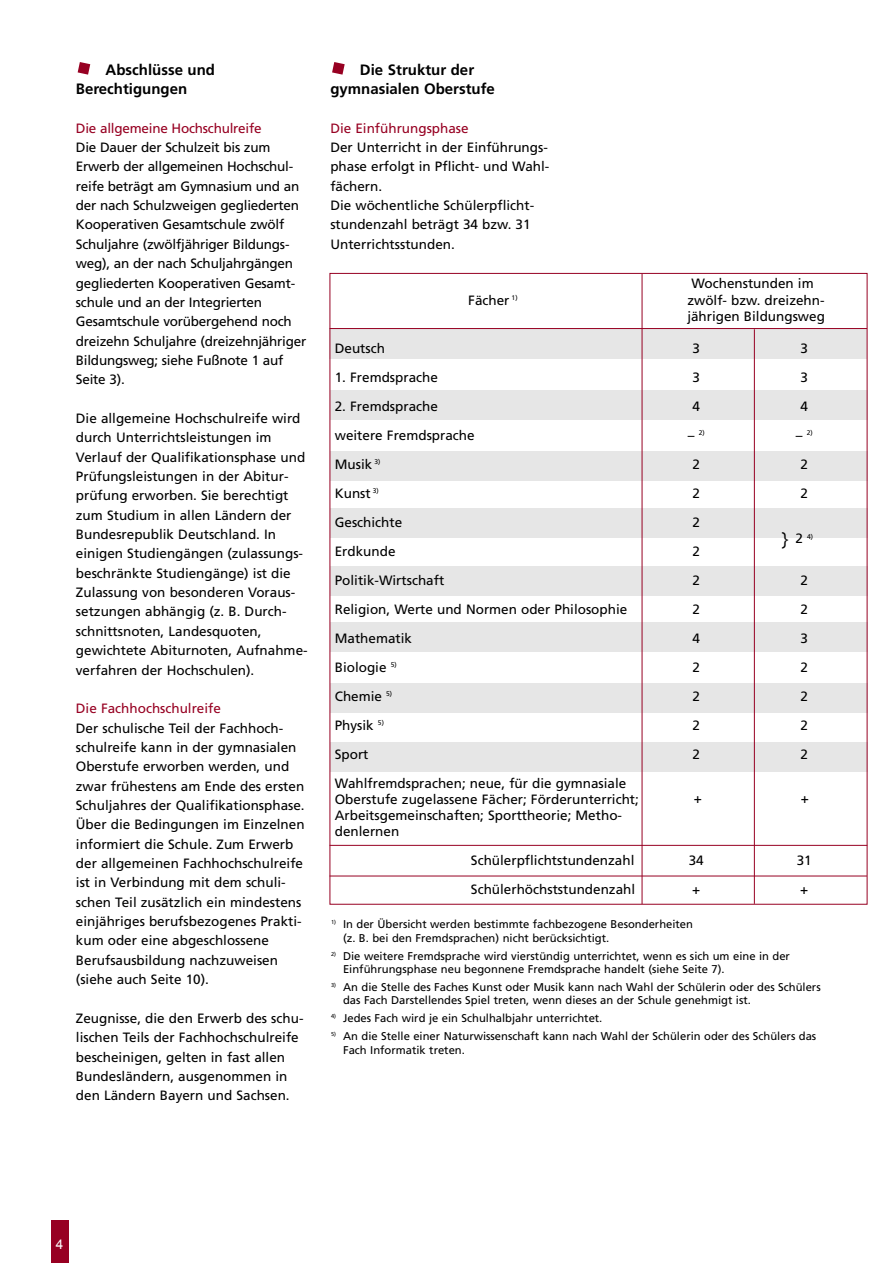
<style>
.page{position:relative;width:893px;height:1263px;background:#fff}
.page>*{position:absolute;margin:0;border:0;box-sizing:border-box;transform-origin:0 0}
.t1{font:18px "Helvetica";color:#000}
.t2{font:700 15px/19.4px "Frutiger";color:#000}
.t3{font:13.5px/19.4px "Frutiger";color:#000}
.t4{font:13.5px "Frutiger";color:#970022}
.t5{font:13.5px "Arial";color:#fff}
.t6{font:11.25px/13.5px "Frutiger";color:#000}
.t7{font:6.75px "Frutiger";color:#000}
.s1{font-size:13.5px}
</style>
<div class="page">
<div style="left:330px;top:329px;width:537px;height:29px;background:#e6e6e6"></div>
<div style="left:330px;top:390px;width:537px;height:30px;background:#e6e6e6"></div>
<div style="left:330px;top:451px;width:537px;height:29px;background:#e6e6e6"></div>
<div style="left:330px;top:508px;width:537px;height:30px;background:#e6e6e6"></div>
<div style="left:330px;top:566px;width:537px;height:30px;background:#e6e6e6"></div>
<div style="left:330px;top:622px;width:537px;height:29px;background:#e6e6e6"></div>
<div style="left:330px;top:683px;width:537px;height:30px;background:#e6e6e6"></div>
<div style="left:330px;top:742px;width:537px;height:30px;background:#e6e6e6"></div>
<svg style="left:332px;top:62px;width:13px;height:13px"></svg>
<svg style="left:78px;top:62px;width:12px;height:13px"></svg>
<div style="left:51px;top:1220px;width:17px;height:43px;background:#970022"></div>
<hr style="left:642px;top:274px;width:1px;height:630px;background:#970022">
<hr style="left:754px;top:329px;width:1px;height:575px;background:#970022">
<hr style="left:330px;top:328px;width:537px;height:1px;background:#970022">
<hr style="left:330px;top:845px;width:537px;height:1px;background:#970022">
<hr style="left:330px;top:876px;width:537px;height:1px;background:#970022">
<p class="t2" style="left:76px;top:61px;width:141px;text-indent:30px">Abschlüsse und<br>Berechtigungen</p>
<p class="t4" style="left:76px;top:123px;width:187px">Die allgemeine Hochschulreife</p>
<p class="t3" style="left:76px;top:139px;width:232px">Die Dauer der Schulzeit bis zum<br>Erwerb der allgemeinen Hochschul&shy;reife beträgt am Gymnasium und an der nach Schulzweigen gegliederten<br>Kooperativen Gesamtschule zwölf<br>Schuljahre (zwölfjähriger Bildungs&shy;weg), an der nach Schuljahrgängen gegliederten Kooperativen Gesamt&shy;schule und an der Integrierten<br>Gesamtschule vorübergehend noch dreizehn Schuljahre (dreizehnjähriger<br>Bildungsweg; siehe Fußnote 1 auf<br>Seite 3).</p>
<p class="t3" style="left:76px;top:410px;width:233px">Die allgemeine Hochschulreife wird durch Unterrichtsleistungen im Verlauf der Qualifikationsphase und Prüfungsleistungen in der Abitur&shy;prüfung erworben. Sie berechtigt zum Studium in allen Ländern der Bundesrepublik Deutschland. In einigen Studiengängen (zulassungs&shy;beschränkte Studiengänge) ist die Zulassung von besonderen Voraus&shy;setzungen abhängig (z. B. Durch&shy;schnittsnoten, Landesquoten, gewichtete Abiturnoten, Aufnahme&shy;verfahren der Hochschulen).</p>
<p class="t4" style="left:76px;top:703px;width:147px">Die Fachhochschulreife</p>
<p class="t3" style="left:76px;top:719px;width:230px">Der schulische Teil der Fachhoch&shy;schulreife kann in der gymnasialen Oberstufe erworben werden, und zwar frühestens am Ende des ersten Schuljahres der Qualifikationsphase.<br>Über die Bedingungen im Einzelnen informiert die Schule. Zum Erwerb der allgemeinen Fachhochschulreife ist in Verbindung mit dem schuli&shy;schen Teil zusätzlich ein mindestens einjähriges berufsbezogenes Prakti&shy;kum oder eine abgeschlossene Berufsausbildung nachzuweisen (siehe auch Seite 10).</p>
<p class="t3" style="left:76px;top:1009px;width:229px">Zeugnisse, die den Erwerb des schu&shy;lischen Teils der Fachhochschulreife bescheinigen, gelten in fast allen Bundesländern, ausgenommen in den Ländern Bayern und Sachsen.</p>
<p class="t2" style="left:330px;top:61px;width:166px;text-align:center">Die Struktur der gymnasialen Oberstufe</p>
<p class="t4" style="left:330px;top:123px;width:140px">Die Einführungsphase</p>
<p class="t3" style="left:330px;top:139px;width:221px">Der Unterricht in der Einführungs&shy;phase erfolgt in Pflicht- und Wahl&shy;fächern.<br>Die wöchentliche Schülerpflicht&shy;stundenzahl beträgt 34 bzw. 31<br>Unterrichtsstunden.</p>
<p class="t3" style="left:691px;top:275px;width:124px">Wochenstunden im</p>
<p class="t3" style="left:468px;top:291px;width:51px">Fächer <sup>1)</sup></p>
<p class="t3" style="left:687px;top:293px;width:139px;line-height:16.2px">zwölf- bzw. dreizehn&shy;jährigen Bildungsweg</p>
<p class="t3" style="left:335px;top:340px;width:52px">Deutsch</p>
<p class="t3" style="left:693px;top:340px;width:9px">3</p>
<p class="t3" style="left:801px;top:340px;width:9px">3</p>
<p class="t3" style="left:335px;top:369px;width:105px">1. Fremdsprache</p>
<p class="t3" style="left:693px;top:369px;width:9px">3</p>
<p class="t3" style="left:801px;top:369px;width:9px">3</p>
<p class="t3" style="left:335px;top:398px;width:105px">2. Fremdsprache</p>
<p class="t3" style="left:693px;top:398px;width:9px">4</p>
<p class="t3" style="left:801px;top:398px;width:9px">4</p>
<p class="t3" style="left:335px;top:427px;width:141px">weitere Fremdsprache</p>
<p class="t7" style="left:688px;top:430px;width:18px"><span class="s1">–</span> 2)</p>
<p class="t7" style="left:796px;top:430px;width:18px"><span class="s1">–</span> 2)</p>
<p class="t3" style="left:335px;top:456px;width:47px">Musik <sup>3)</sup></p>
<p class="t3" style="left:693px;top:456px;width:9px">2</p>
<p class="t3" style="left:801px;top:456px;width:9px">2</p>
<p class="t3" style="left:335px;top:485px;width:46px">Kunst <sup>3)</sup></p>
<p class="t3" style="left:693px;top:485px;width:9px">2</p>
<p class="t3" style="left:801px;top:485px;width:9px">2</p>
<p class="t3" style="left:335px;top:514px;width:69px">Geschichte</p>
<p class="t3" style="left:693px;top:514px;width:9px">2</p>
<p class="t7" style="left:795px;top:534px;width:19px"><span class="s1">2</span> 4)</p>
<p class="t3" style="left:335px;top:543px;width:62px">Erdkunde</p>
<p class="t3" style="left:693px;top:543px;width:9px">2</p>
<p class="t3" style="left:335px;top:572px;width:111px">Politik-Wirtschaft</p>
<p class="t3" style="left:693px;top:572px;width:9px">2</p>
<p class="t3" style="left:801px;top:572px;width:9px">2</p>
<p class="t3" style="left:335px;top:600px;width:294px">Religion, Werte und Normen oder Philosophie</p>
<p class="t3" style="left:692px;top:600px;width:9px">2</p>
<p class="t3" style="left:800px;top:600px;width:9px">2</p>
<p class="t3" style="left:335px;top:629px;width:79px">Mathematik</p>
<p class="t3" style="left:693px;top:629px;width:9px">4</p>
<p class="t3" style="left:801px;top:629px;width:9px">3</p>
<p class="t3" style="left:335px;top:658px;width:63px">Biologie <sup>5)</sup></p>
<p class="t3" style="left:693px;top:658px;width:9px">2</p>
<p class="t3" style="left:801px;top:658px;width:9px">2</p>
<p class="t3" style="left:335px;top:687px;width:59px">Chemie <sup>5)</sup></p>
<p class="t3" style="left:693px;top:687px;width:9px">2</p>
<p class="t3" style="left:801px;top:687px;width:9px">2</p>
<p class="t3" style="left:335px;top:716px;width:51px">Physik <sup>5)</sup></p>
<p class="t3" style="left:693px;top:716px;width:9px">2</p>
<p class="t3" style="left:801px;top:716px;width:9px">2</p>
<p class="t3" style="left:335px;top:745px;width:35px">Sport</p>
<p class="t3" style="left:693px;top:745px;width:9px">2</p>
<p class="t3" style="left:801px;top:745px;width:9px">2</p>
<p class="t3" style="left:335px;top:776px;width:306px;line-height:16.2px">Wahlfremdsprachen; neue, für die gymnasiale Oberstufe zugelassene Fächer; Förderunterricht; Arbeitsgemeinschaften; Sporttheorie; Metho&shy;denlernen</p>
<p class="t3" style="left:471px;top:852px;width:165px">Schülerpflichtstundenzahl</p>
<p class="t3" style="left:689px;top:852px;width:17px">34</p>
<p class="t3" style="left:797px;top:852px;width:17px">31</p>
<p class="t3" style="left:471px;top:881px;width:166px">Schülerhöchststundenzahl</p>
<p class="t3" style="left:692px;top:881px;width:10px">+</p>
<p class="t3" style="left:800px;top:881px;width:10px">+</p>
<h1 class="t1" style="left:782px;top:531px;width:8px">}</h1>
<p class="t3" style="left:694px;top:790px;width:10px">+</p>
<p class="t3" style="left:801px;top:790px;width:10px">+</p>
<p class="t6" style="left:343px;top:919px;width:352px;text-indent:-12px"><sup>1)</sup> In der Übersicht werden bestimmte fachbezogene Besonderheiten (z. B. bei den Fremdsprachen) nicht berücksichtigt.</p>
<p class="t6" style="left:343px;top:950px;width:448px;text-indent:-12px"><sup>2)</sup> Die weitere Fremdsprache wird vierstündig unterrichtet, wenn es sich um eine in der<br>Einführungsphase neu begonnene Fremdsprache handelt (siehe Seite 7).</p>
<p class="t6" style="left:343px;top:981px;width:479px;text-indent:-12px"><sup>3)</sup> An die Stelle des Faches Kunst oder Musik kann nach Wahl der Schülerin oder des Schülers das Fach Darstellendes Spiel treten, wenn dieses an der Schule genehmigt ist.</p>
<p class="t6" style="left:331px;top:1012px;width:273px"><sup>4)</sup> Jedes Fach wird je ein Schulhalbjahr unterrichtet.</p>
<p class="t6" style="left:343px;top:1030px;width:475px;text-indent:-12px"><sup>5)</sup> An die Stelle einer Naturwissenschaft kann nach Wahl der Schülerin oder des Schülers das<br>Fach Informatik treten.</p>
<p class="t5" style="left:56px;top:1237px;width:9px">4</p>
</div>
